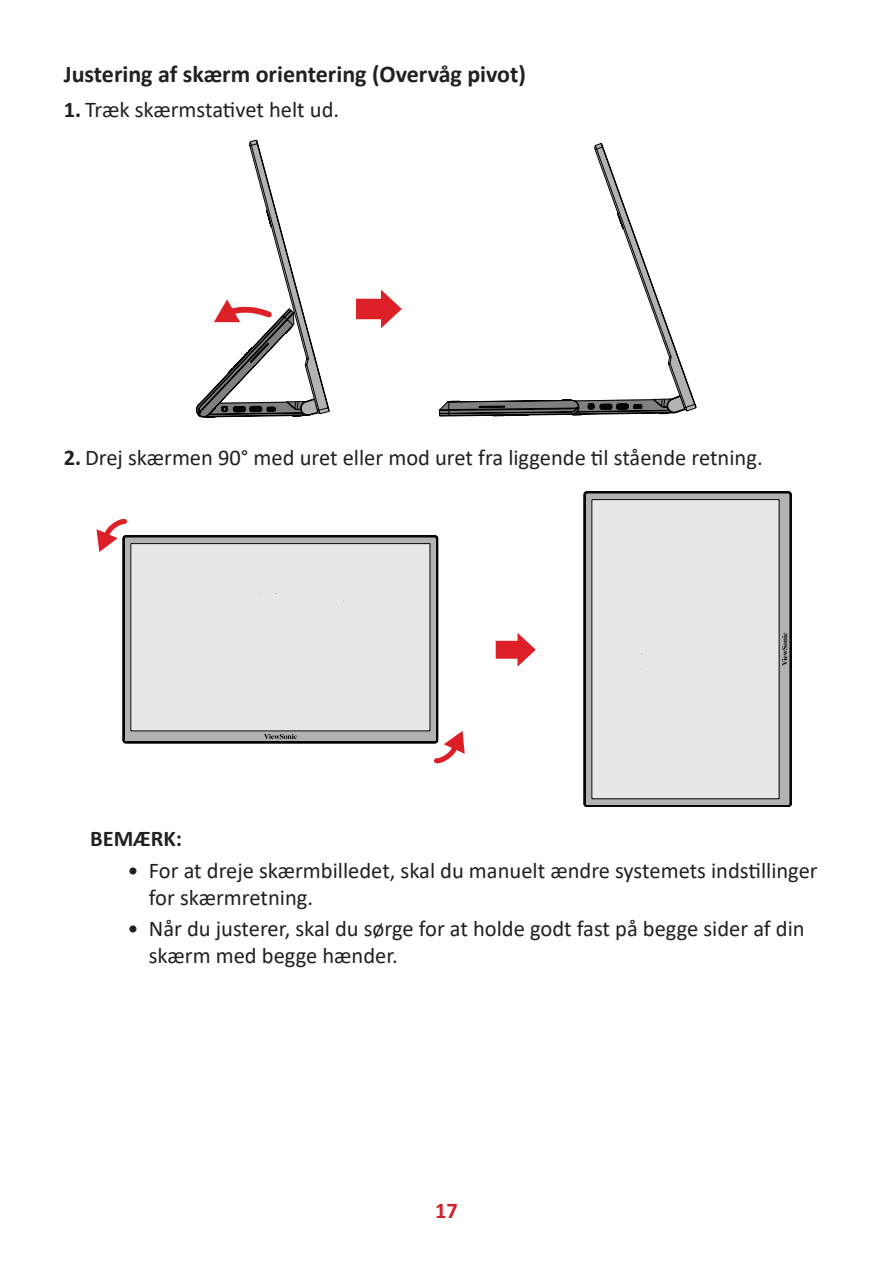
<style>
.page{position:relative;width:893px;height:1263px;background:#fff}
.page>*{position:absolute;margin:0;border:0;box-sizing:border-box;transform-origin:0 0}
.t1{font:700 24px "Calibri";color:#231f20}
.t2{font:22.5px/27px "Calibri";color:#231f20}
.t3{font:700 22.5px "Calibri";color:#231f20}
.t4{font:700 22.5px "Calibri";color:#d1232a}
.s1{font-weight:700}
</style>
<div class="page">
<svg style="left:356px;top:290px;width:46px;height:38px"></svg>
<svg style="left:196px;top:140px;width:133px;height:278px"></svg>
<svg style="left:439px;top:143px;width:257px;height:273px"></svg>
<svg style="left:496px;top:633px;width:40px;height:34px"></svg>
<svg style="left:96px;top:518px;width:34px;height:34px"></svg>
<svg style="left:431px;top:731px;width:34px;height:33px"></svg>
<svg style="left:123px;top:536px;width:315px;height:207px;background:#d6d7d6"></svg>
<svg style="left:264px;top:734px;width:33px;height:5px"></svg>
<svg style="left:584px;top:492px;width:207px;height:315px;background:#d7d7d7"></svg>
<svg style="left:782px;top:633px;width:5px;height:33px"></svg>
<p class="t1" style="left:64px;top:57px;width:464px">Justering af skærm orientering (Overvåg pivot)</p>
<p class="t2" style="left:64px;top:96px;width:277px"><span class="s1">1.</span> Træk skærmstativet helt ud.</p>
<p class="t2" style="left:64px;top:443px;width:700px"><span class="s1">2.</span> Drej skærmen 90° med uret eller mod uret fra liggende til stående retning.</p>
<p class="t3" style="left:90px;top:823px;width:93px">BEMÆRK:</p>
<p class="t2" style="left:149px;top:856px;width:670px;text-indent:-21px">• For at dreje skærmbilledet, skal du manuelt ændre systemets indstillinger for skærmretning.</p>
<p class="t2" style="left:149px;top:914px;width:657px;text-indent:-21px">• Når du justerer, skal du sørge for at holde godt fast på begge sider af din skærm med begge hænder.</p>
<p class="t4" style="left:435px;top:1194px;width:24px">17</p>
</div>
